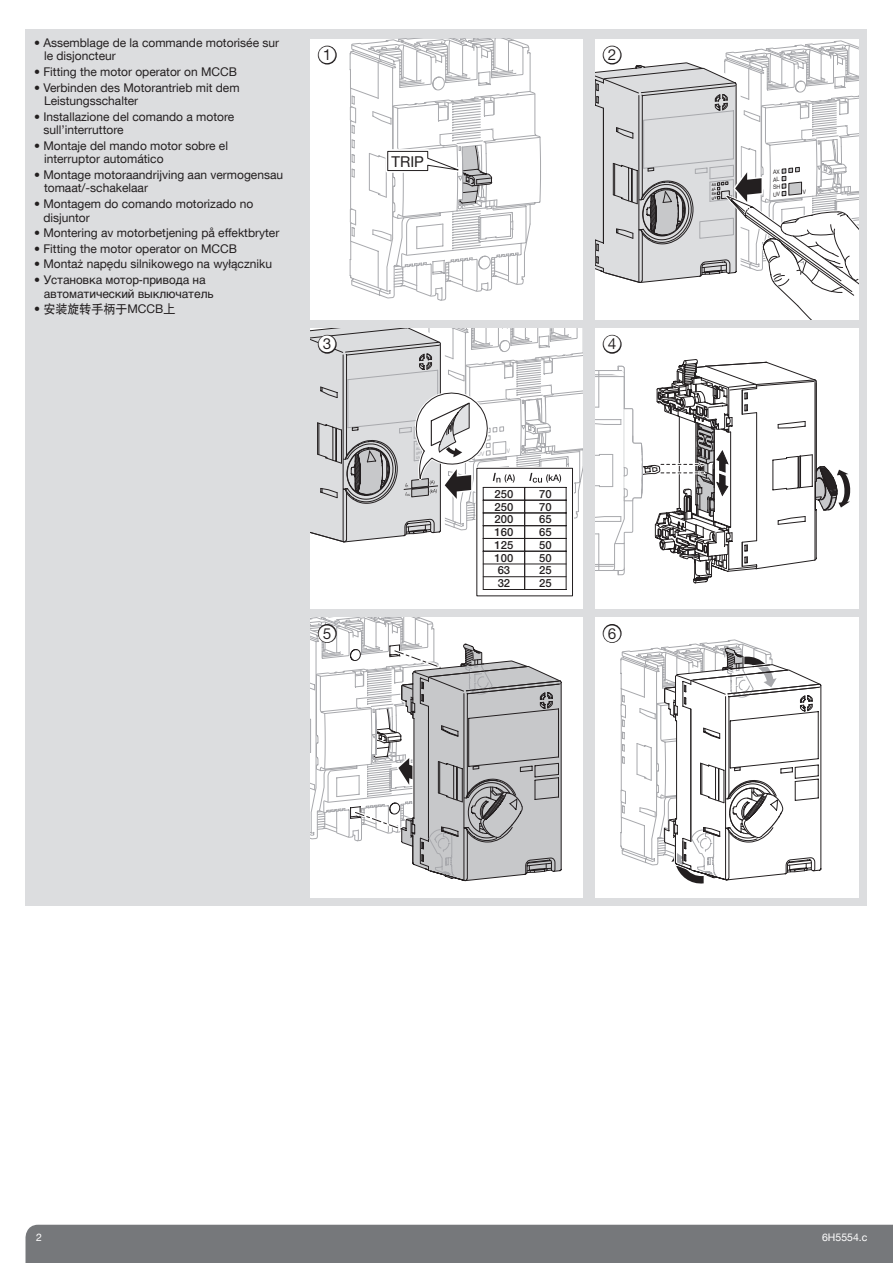
<style>
.page{position:relative;width:893px;height:1263px;background:#fff}
.page>*{position:absolute;margin:0;border:0;box-sizing:border-box;transform-origin:0 0}
.t1{font:18px "Hager Chiffres 1";color:#fff}
.t2{font:15px "Helvetica Neue LT Com";color:#231f20}
.t3{font:12px/13.5px "Helvetica Neue LT Com";color:#231f20}
.t4{font:12px/13.5px "Helvetica Cyr Upright";letter-spacing:-.01em;color:#231f20}
.t5{font:12px "SIL Hei Med Jian";color:#231f20}
.t6{font:500 11.25px/12.8px "Helvetica Neue LT Com";color:#231f20;text-align:justify}
.t7{font:10.5px "Helvetica Neue LT Com";color:#fff}
.t8{font:5.85px/7.5px "Helvetica Neue LT Com";color:#231f20;text-align:center;scale:.91 1}
.t9{font:700 3.6px/4.5px "Helvetica Neue LT Com";color:#a8a9ad;text-align:center;scale:.91 1}
.t10{font:700 3.6px/4.5px "Helvetica Neue LT Com";color:#231f20;text-align:center;scale:.91 1}
.s1{font-family:"Helvetica Neue LT Com"}
</style>
<div class="page">
<div style="left:26px;top:30px;width:841px;height:876px;background:#dcdddf"></div>
<div style="left:310px;top:39px;width:273px;height:280px;background:#fff"></div>
<svg style="left:350px;top:39px;width:187px;height:257px"></svg>
<div style="left:595px;top:328px;width:264px;height:281px;background:#fff"></div>
<div style="left:595px;top:617px;width:264px;height:281px;background:#fff"></div>
<svg style="left:317px;top:45px;width:20px;height:20px"></svg>
<svg style="left:310px;top:617px;width:273px;height:281px;background:#d7d7d8"></svg>
<svg style="left:595px;top:334px;width:256px;height:250px"></svg>
<svg style="left:602px;top:624px;width:220px;height:260px"></svg>
<div style="left:26px;top:1225px;width:867px;height:38px;background:#76787b"></div>
<svg style="left:310px;top:328px;width:273px;height:281px"></svg>
<svg style="left:595px;top:41px;width:264px;height:278px"></svg>
<p class="t3" style="left:44px;top:36px;width:237px;text-indent:-10px">• Assemblage de la commande motorisée sur le disjoncteur</p>
<p class="t3" style="left:34px;top:65px;width:205px">• Fitting the motor operator on MCCB</p>
<p class="t3" style="left:44px;top:80px;width:197px;text-indent:-10px">• Verbinden des Motorantrieb mit dem<br>Leistungsschalter</p>
<p class="t3" style="left:43px;top:109px;width:192px;text-indent:-9px">• Installazione del comando a motore sull’interruttore</p>
<p class="t3" style="left:44px;top:139px;width:186px;text-indent:-10px">• Montaje del mando motor sobre el interruptor automático</p>
<p class="t3" style="left:44px;top:168px;width:241px;text-indent:-10px">• Montage motoraandrijving aan vermogensau tomaat/-schakelaar</p>
<p class="t3" style="left:43px;top:197px;width:212px;text-indent:-9px">• Montagem do comando motorizado no disjuntor</p>
<p class="t3" style="left:34px;top:226px;width:247px">• Montering av motorbetjening på effektbryter</p>
<p class="t3" style="left:34px;top:242px;width:205px">• Fitting the motor operator on MCCB</p>
<p class="t3" style="left:34px;top:257px;width:239px">• Montaż napędu silnikowego na wyłączniku</p>
<p class="t4" style="left:44px;top:273px;width:171px;text-indent:-10px"><span class="s1">•</span> Установка мотор-привода на автоматический выключатель</p>
<p class="t5" style="left:34px;top:301px;width:143px"><span class="s1">•</span> 安装旋转手柄于<span class="s1">MCCB</span>上</p>
<h1 class="t1" style="left:319px;top:47px;width:20px">&amp;</h1>
<h1 class="t1" style="left:319px;top:336px;width:20px">"</h1>
<p class="t2" style="left:391px;top:152px;width:34px">TRIP</p>
<p class="t9" style="left:414px;top:442px;width:8px;rotate:-6deg">AX<br>AL<br>SH<br>UV</p>
<h1 class="t1" style="left:319px;top:625px;width:20px">(</h1>
<h1 class="t1" style="left:604px;top:47px;width:20px">é</h1>
<h1 class="t1" style="left:604px;top:336px;width:20px">'</h1>
<p class="t6" style="left:495px;top:487px;width:20px">250<br>250</p>
<p class="t6" style="left:495px;top:513px;width:20px">200<br>160<br>125<br>100</p>
<p class="t6" style="left:539px;top:487px;width:14px">70<br>70</p>
<p class="t6" style="left:539px;top:513px;width:14px">65<br>65<br>50<br>50</p>
<p class="t6" style="left:498px;top:564px;width:14px">63</p>
<p class="t6" style="left:539px;top:564px;width:14px">25</p>
<p class="t6" style="left:498px;top:577px;width:14px">32</p>
<p class="t6" style="left:539px;top:577px;width:14px">25</p>
<h1 class="t1" style="left:604px;top:625px;width:20px">§</h1>
<p class="t10" style="left:710px;top:183px;width:8px;rotate:-6deg">AX<br>AL<br>SH<br>UV</p>
<p class="t8" style="left:770px;top:169px;width:11px;rotate:-6deg">AX<br>AL<br>SH<br>UV</p>
<p class="t7" style="left:36px;top:1230px;width:7px">2</p>
<p class="t7" style="left:822px;top:1230px;width:47px">6H5554.c</p>
</div>
